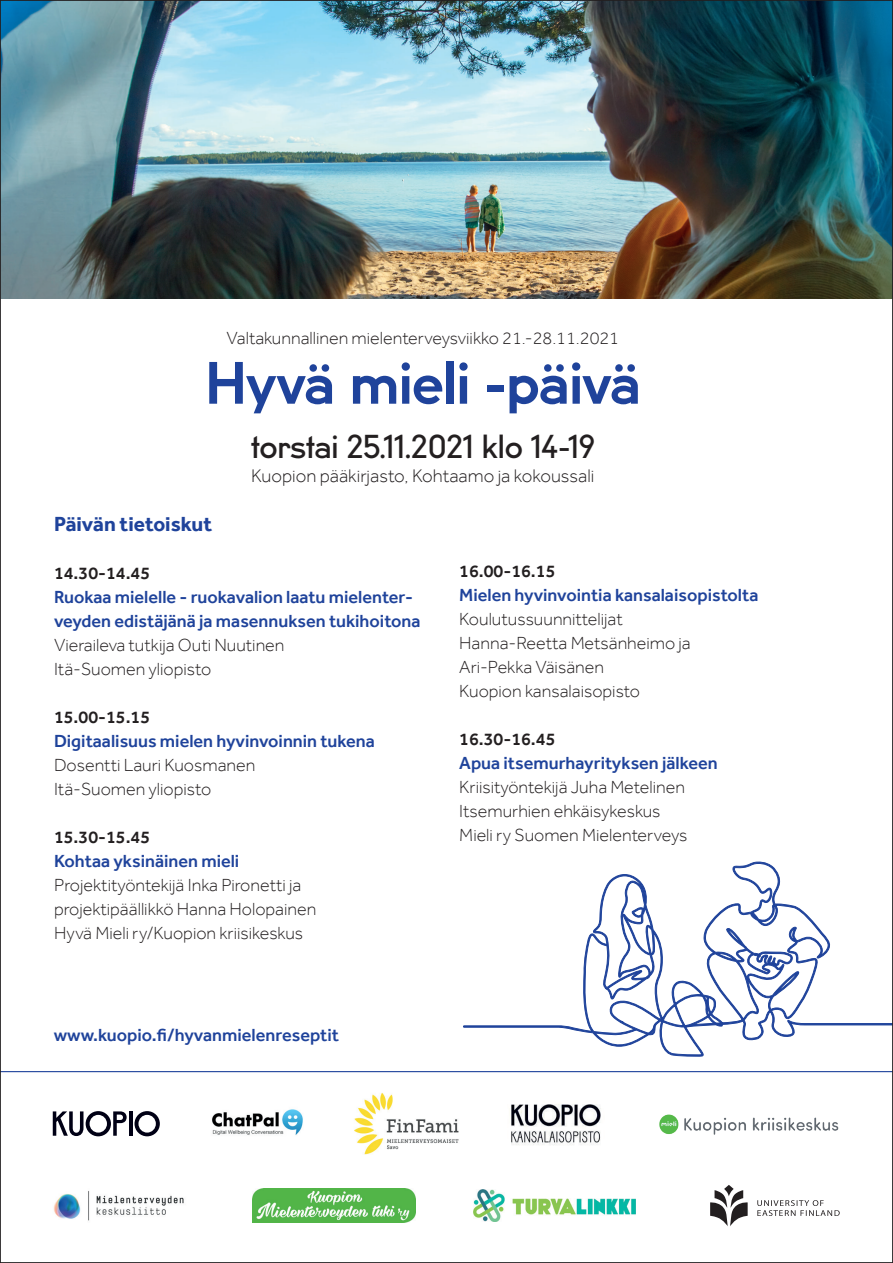
<style>
.page{position:relative;width:893px;height:1263px;background:#fff}
.page>*{position:absolute;margin:0;border:0;box-sizing:border-box;transform-origin:0 0}
.t1{font:700 54px "U8";color:#1f439b}
.t2{font:500 30px "U8";color:#231f20}
.t3{font:700 21px "Effra";color:#1f439b}
.t4{font:300 18.75px "Effra";color:#231f20}
.t5{font:300 18px "Effra";color:#231f20}
.t6{font:500 18px/24px "Effra";color:#1f439b}
.t7{font:500 18px "Effra";color:#231f20}
</style>
<div class="page">
<img style="left:2px;top:2px;width:889px;height:296px">
<svg style="left:684px;top:1072px;width:207px;height:1px"></svg>
<svg style="left:463px;top:861px;width:428px;height:196px"></svg>
<img style="left:511px;top:1104px;width:90px;height:41px">
<img style="left:354px;top:1092px;width:105px;height:63px">
<img style="left:659px;top:1114px;width:180px;height:21px">
<img style="left:473px;top:1190px;width:163px;height:31px">
<hr style="left:129px;top:1111px;width:3px;height:25px;background:#000015">
<svg style="left:135px;top:1111px;width:25px;height:25px"></svg>
<svg style="left:53px;top:1111px;width:74px;height:25px"></svg>
<svg style="left:757px;top:1200px;width:83px;height:16px"></svg>
<svg style="left:710px;top:1185px;width:38px;height:41px"></svg>
<img style="left:212px;top:1109px;width:91px;height:26px">
<img style="left:252px;top:1189px;width:164px;height:33px">
<hr style="left:0;top:1071px;width:893px;height:1px;background:#1f439b">
<img style="left:53px;top:1191px;width:131px;height:30px">
<p class="t5" style="left:227px;top:327px;width:394px">Valtakunnallinen mielenterveysviikko 21.-28.11.2021</p>
<p class="t1" style="left:205px;top:341px;width:437px">Hyvä mieli -päivä</p>
<p class="t2" style="left:251px;top:423px;width:345px">torstai 25.11.2021 klo 14-19</p>
<p class="t4" style="left:251px;top:464px;width:345px">Kuopion pääkirjasto, Kohtaamo ja kokoussali</p>
<p class="t3" style="left:54px;top:511px;width:160px">Päivän tietoiskut</p>
<p class="t7" style="left:54px;top:562px;width:98px">14.30-14.45</p>
<p class="t6" style="left:54px;top:584px;width:368px">Ruokaa mielelle - ruokavalion laatu mielenter&shy;veyden edistäjänä ja masennuksen tukihoitona</p>
<p class="t5" style="left:54px;top:634px;width:232px">Vieraileva tutkija Outi Nuutinen</p>
<p class="t5" style="left:54px;top:658px;width:159px">Itä-Suomen yliopisto</p>
<p class="t7" style="left:54px;top:706px;width:98px">15.00-15.15</p>
<p class="t6" style="left:54px;top:728px;width:322px">Digitaalisuus mielen hyvinvoinnin tukena</p>
<p class="t5" style="left:54px;top:754px;width:203px">Dosentti Lauri Kuosmanen</p>
<p class="t5" style="left:54px;top:778px;width:159px">Itä-Suomen yliopisto</p>
<p class="t7" style="left:54px;top:826px;width:98px">15.30-15.45</p>
<p class="t6" style="left:54px;top:848px;width:187px">Kohtaa yksinäinen mieli</p>
<p class="t5" style="left:54px;top:874px;width:249px">Projektityöntekijä Inka Pironetti ja</p>
<p class="t5" style="left:54px;top:898px;width:264px">projektipäällikkö Hanna Holopainen</p>
<p class="t5" style="left:54px;top:922px;width:251px">Hyvä Mieli ry/Kuopion kriisikeskus</p>
<p class="t7" style="left:459px;top:560px;width:98px">16.00-16.15</p>
<p class="t6" style="left:459px;top:582px;width:301px">Mielen hyvinvointia kansalaisopistolta</p>
<p class="t5" style="left:459px;top:608px;width:165px">Koulutussuunnittelijat</p>
<p class="t5" style="left:459px;top:632px;width:233px">Hanna-Reetta Metsänheimo ja</p>
<p class="t5" style="left:459px;top:656px;width:146px">Ari-Pekka Väisänen</p>
<p class="t5" style="left:459px;top:680px;width:182px">Kuopion kansalaisopisto</p>
<p class="t7" style="left:459px;top:728px;width:98px">16.30-16.45</p>
<p class="t6" style="left:459px;top:750px;width:260px">Apua itsemurhayrityksen jälkeen</p>
<p class="t5" style="left:459px;top:776px;width:227px">Kriisityöntekijä Juha Metelinen</p>
<p class="t5" style="left:459px;top:800px;width:203px">Itsemurhien ehkäisykeskus</p>
<p class="t5" style="left:459px;top:824px;width:230px">Mieli ry Suomen Mielenterveys</p>
<p class="t6" style="left:54px;top:1022px;width:287px">www.kuopio.fi/hyvanmielenreseptit</p>
</div>
